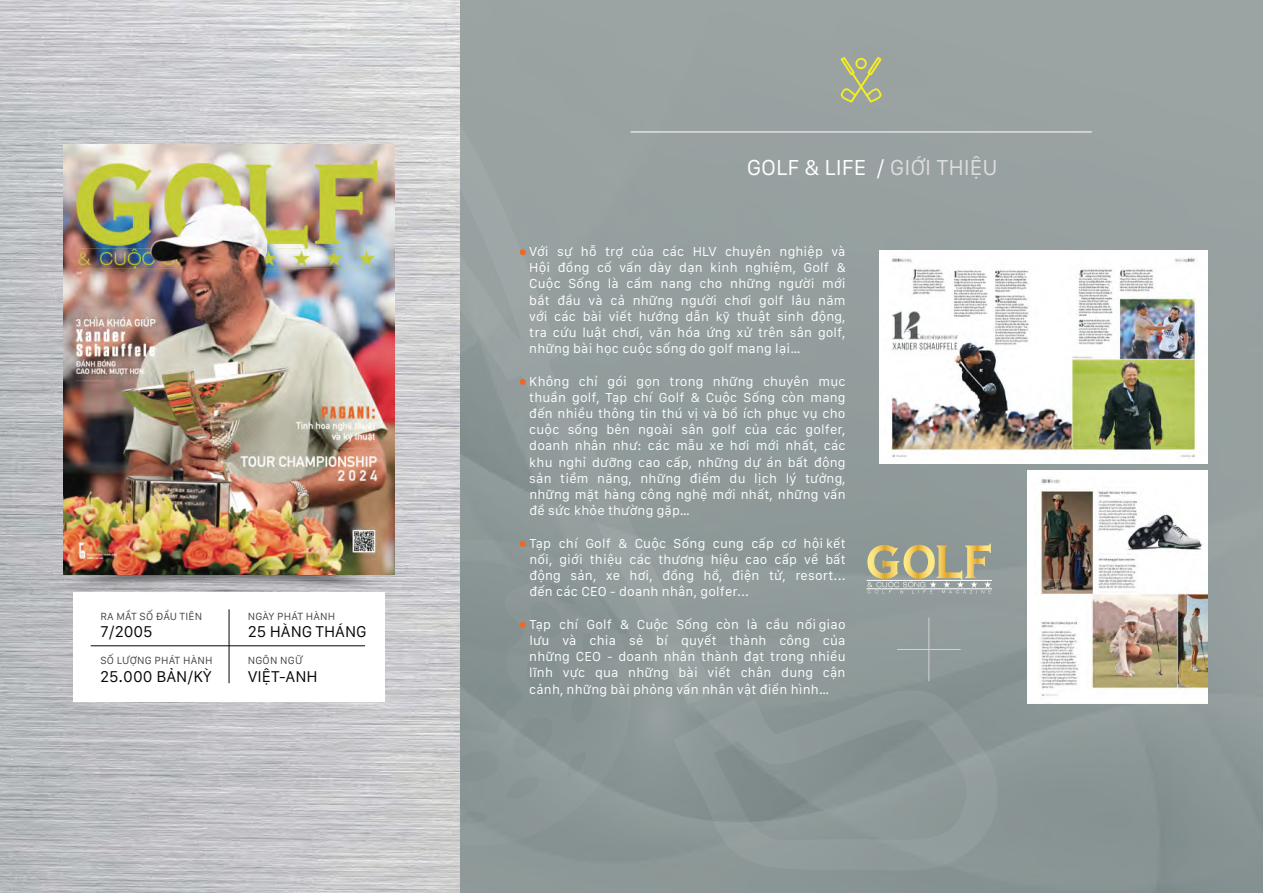
<style>
.page{position:relative;width:1263px;height:893px;background:#fff}
.page>*{position:absolute;margin:0;border:0;box-sizing:border-box;transform-origin:0 0}
.t1{font:22.5px "San Francisco Text";color:#fff}
.t2{font:16.2px "San Francisco Text";color:#040503}
.t3{font:13.5px/16.2px "San Francisco Text";letter-spacing:.01em;color:#fff;text-align:justify}
.t4{font:10.8px "San Francisco Text";letter-spacing:.02em;color:#424142}
.s1{color:#dcddde}
</style>
<div class="page">
<div style="left:0;top:0;width:1263px;height:893px;background:linear-gradient(to bottom,#9ca4a4,#899494)"></div>
<svg style="left:840px;top:57px;width:42px;height:45px;background:#afb482"></svg>
<hr style="left:630px;top:132px;width:462px;height:1px;background:#fff">
<svg style="left:459px;top:87px;width:256px;height:618px;background:#96a09f"></svg>
<svg style="left:674px;top:690px;width:324px;height:181px;background:#8b9696"></svg>
<div style="left:459px;top:540px;width:172px;height:306px;background:#8a9595"></div>
<img style="left:0;top:0;width:459px;height:893px">
<svg style="left:520px;top:249px;width:6px;height:6px"></svg>
<svg style="left:520px;top:379px;width:6px;height:6px"></svg>
<svg style="left:520px;top:541px;width:6px;height:6px"></svg>
<svg style="left:520px;top:622px;width:6px;height:6px"></svg>
<hr style="left:929px;top:618px;width:1px;height:63px;background:#d2d2d3">
<hr style="left:897px;top:649px;width:64px;height:1px;background:#d2d2d3">
<div style="left:73px;top:592px;width:312px;height:109px;background:#fff"></div>
<hr style="left:91px;top:645px;width:274px;height:1px;background:#040503">
<hr style="left:229px;top:609px;width:1px;height:74px;background:#040503">
<hr style="left:866px;top:588px;width:126px;height:1px;background:#fff">
<hr style="left:866px;top:580px;width:126px;height:1px;background:#fff">
<svg style="left:867px;top:544px;width:124px;height:49px;background:#b3af90"></svg>
<img style="left:20px;top:570px;width:403px;height:61px">
<img style="left:63px;top:145px;width:332px;height:429px">
<img style="left:879px;top:250px;width:329px;height:213px">
<img style="left:1028px;top:471px;width:180px;height:232px">
<p class="t4" style="left:100px;top:609px;width:103px">RA MẮT SỐ ĐẦU TIÊN</p>
<p class="t2" style="left:100px;top:622px;width:54px">7/2005</p>
<p class="t4" style="left:100px;top:654px;width:114px">SỐ LƯỢNG PHÁT HÀNH</p>
<p class="t2" style="left:100px;top:666px;width:113px">25.000 BẢN/KỲ</p>
<p class="t4" style="left:248px;top:609px;width:89px">NGÀY PHÁT HÀNH</p>
<p class="t2" style="left:248px;top:622px;width:121px">25 HÀNG THÁNG</p>
<p class="t4" style="left:248px;top:654px;width:56px">NGÔN NGỮ</p>
<p class="t2" style="left:248px;top:666px;width:72px">VIỆT-ANH</p>
<h1 class="t1" style="left:747px;top:153px;width:252px">GOLF &amp; LIFE / <span class="s1">GIỚI THIỆU</span></h1>
<p class="t3" style="left:529px;top:243px;width:318px">Với sự hỗ trợ của các HLV chuyên nghiệp và Hội đồng cố vấn dày dạn kinh nghiệm, Golf &amp; Cuộc Sống là cẩm nang cho những người mới bắt đầu và cả những người chơi golf lâu năm với các bài viết hướng dẫn kỹ thuật sinh động, tra cứu luật chơi, văn hóa ứng xử trên sân golf, những bài học cuộc sống do golf mang lại…</p>
<p class="t3" style="left:529px;top:373px;width:318px">Không chỉ gói gọn trong những chuyên mục thuần golf, Tạp chí Golf &amp; Cuộc Sống còn mang đến nhiều thông tin thú vị và bổ ích phục vụ cho cuộc sống bên ngoài sân golf của các golfer, doanh nhân như: các mẫu xe hơi mới nhất, các khu nghỉ dưỡng cao cấp, những dự án bất động sản tiềm năng, những điểm du lịch lý tưởng, những mặt hàng công nghệ mới nhất, những vấn đề sức khỏe thường gặp…</p>
<p class="t3" style="left:529px;top:535px;width:318px">Tạp chí Golf &amp; Cuộc Sống cung cấp cơ hội kết nối, giới thiệu các thương hiệu cao cấp về bất động sản, xe hơi, đồng hồ, điện tử, resort... đến các CEO - doanh nhân, golfer...</p>
<p class="t3" style="left:529px;top:616px;width:318px">Tạp chí Golf &amp; Cuộc Sống còn là cầu nối giao lưu và chia sẻ bí quyết thành công của những CEO - doanh nhân thành đạt trong nhiều lĩnh vực qua những bài viết chân dung cận cảnh, những bài phỏng vấn nhân vật điển hình…</p>
</div>
